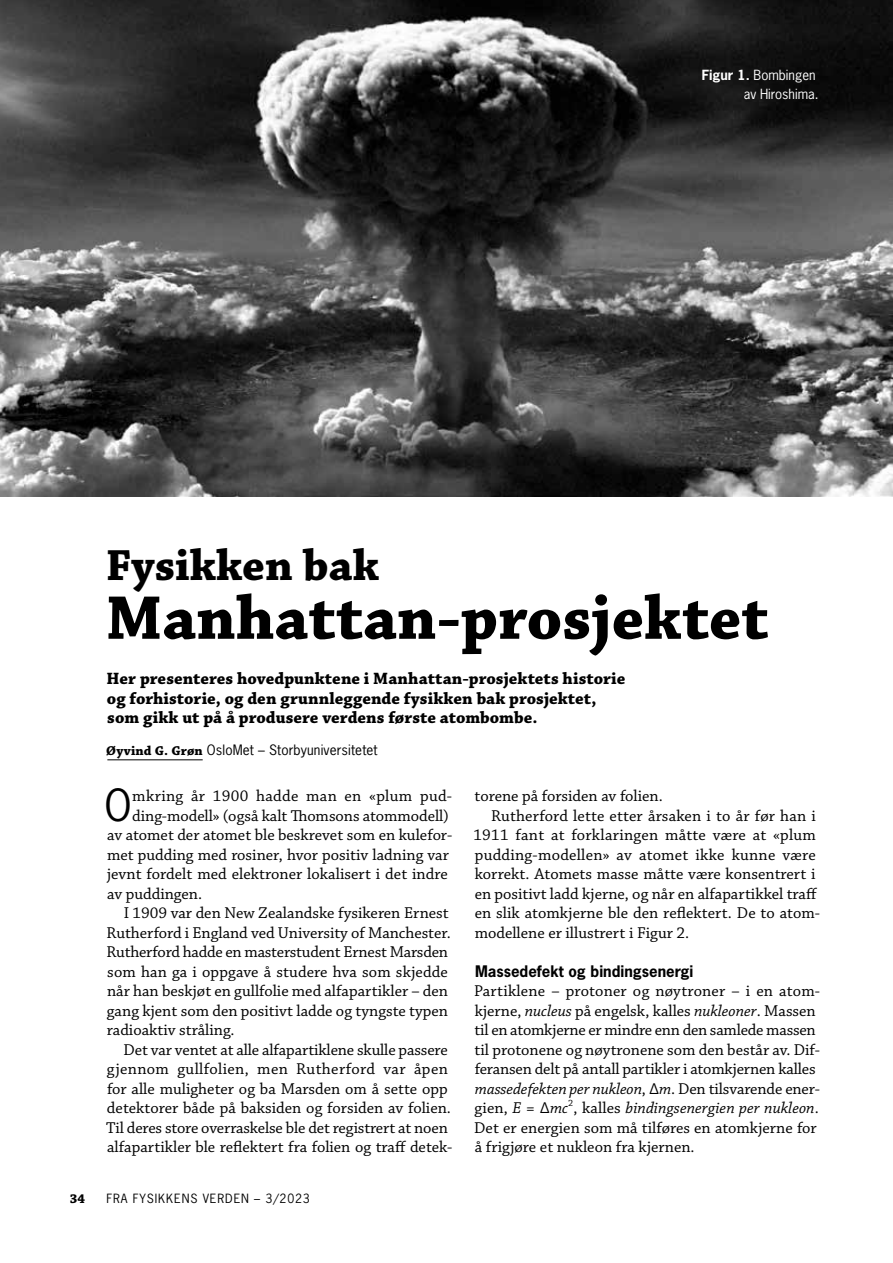
<style>
.page{position:relative;width:893px;height:1263px;background:#fff}
.page>*{position:absolute;margin:0;border:0;box-sizing:border-box;transform-origin:0 0}
.t1{font:700 64.8px "Chaparral Pro";color:#000}
.t2{font:700 45.75px "Chaparral Pro";color:#000}
.t3{font:41.55px "News Gothic Std";color:#000}
.t4{font:700 17.25px/19.5px "Chaparral Pro";color:#000}
.t5{font:16.5px/19.5px "Chaparral Pro";color:#000}
.t6{font:16.5px "Chaparral Pro";letter-spacing:.02em;color:#000}
.t7{font:700 15px "News Gothic Std";color:#000}
.t8{font:13.5px "News Gothic Std";letter-spacing:.01em;color:#000}
.t9{font:700 13.5px "Chaparral Pro";color:#000}
.t10{font:13.2px/19.5px "News Gothic Std";color:#fff;text-align:right}
.t11{font:12px "News Gothic Std";letter-spacing:.075em;color:#000}
.s1{font-weight:700}
.s2{font-family:"Chaparral Pro";font-weight:700}
.s3{font-style:italic}
</style>
<div class="page">
<hr style="left:107px;top:759px;width:96px;height:1px;background:#000">
<img style="left:0;top:0;width:893px;height:496px">
<p class="t10" style="left:702px;top:65px;width:118px"><span class="s1">Figur 1.</span> Bombingen av Hiroshima.</p>
<h2 class="t2" style="left:106px;top:538px;width:275px">Fysikken bak</h2>
<h1 class="t1" style="left:106px;top:580px;width:664px">Manhattan-prosjektet</h1>
<p class="t4" style="left:107px;top:669px;width:520px">Her presenteres hovedpunktene i Manhattan-prosjektets historie og forhistorie, og den grunnleggende fysikken bak prosjektet, som gikk ut på å produsere verdens første atombombe.</p>
<p class="t8" style="left:106px;top:741px;width:273px"><span class="s2">Øyvind G. Grøn</span> OsloMet – Storbyuniversitetet</p>
<h3 class="t3" style="left:105px;top:778px;width:29px">O</h3>
<p class="t6" style="left:132px;top:787px;width:321px">mkring år 1900 hadde man en «plum pud-</p>
<p class="t5" style="left:132px;top:806px;width:318px">ding-modell» (også kalt Thomsons atommodell)</p>
<p class="t5" style="left:107px;top:826px;width:347px">av atomet der atomet ble beskrevet som en kulefor-</p>
<p class="t5" style="left:107px;top:845px;width:343px">met pudding med rosiner, hvor positiv ladning var</p>
<p class="t5" style="left:107px;top:865px;width:342px">jevnt fordelt med elektroner lokalisert i det indre</p>
<p class="t5" style="left:107px;top:884px;width:97px">av puddingen.</p>
<p class="t5" style="left:124px;top:904px;width:326px">I 1909 var den New Zealandske fysikeren Ernest</p>
<p class="t5" style="left:107px;top:923px;width:346px">Rutherford i England ved University of Manchester.</p>
<p class="t5" style="left:107px;top:943px;width:343px">Rutherford hadde en masterstudent Ernest Marsden</p>
<p class="t5" style="left:107px;top:962px;width:342px">som han ga i oppgave å studere hva som skjedde</p>
<p class="t5" style="left:107px;top:982px;width:342px">når han beskjøt en gullfolie med alfapartikler – den</p>
<p class="t5" style="left:107px;top:1001px;width:343px">gang kjent som den positivt ladde og tyngste typen</p>
<p class="t5" style="left:107px;top:1021px;width:129px">radioaktiv stråling.</p>
<p class="t5" style="left:124px;top:1040px;width:326px">Det var ventet at alle alfapartiklene skulle passere</p>
<p class="t6" style="left:107px;top:1060px;width:342px">gjennom gullfolien, men Rutherford var åpen</p>
<p class="t5" style="left:107px;top:1079px;width:342px">for alle muligheter og ba Marsden om å sette opp</p>
<p class="t5" style="left:107px;top:1099px;width:345px">detektorer både på baksiden og forsiden av folien.</p>
<p class="t5" style="left:106px;top:1118px;width:343px">Til deres store overraskelse ble det registrert at noen</p>
<p class="t5" style="left:107px;top:1138px;width:347px">alfapartikler ble reflektert fra folien og traff detek-</p>
<p class="t9" style="left:70px;top:1190px;width:17px">34</p>
<p class="t11" style="left:106px;top:1190px;width:205px">FRA FYSIKKENS VERDEN – 3/2023</p>
<p class="t5" style="left:475px;top:787px;width:190px">torene på forsiden av folien.</p>
<p class="t5" style="left:491px;top:806px;width:326px">Rutherford lette etter årsaken i to år før han i</p>
<p class="t5" style="left:473px;top:826px;width:344px">1911 fant at forklaringen måtte være at «plum</p>
<p class="t5" style="left:475px;top:845px;width:342px">pudding-modellen» av atomet ikke kunne være</p>
<p class="t5" style="left:475px;top:865px;width:342px">korrekt. Atomets masse måtte være konsentrert i</p>
<p class="t5" style="left:475px;top:884px;width:344px">en positivt ladd kjerne, og når en alfapartikkel traff</p>
<p class="t5" style="left:475px;top:904px;width:347px">en slik atomkjerne ble den reflektert. De to atom-</p>
<p class="t5" style="left:475px;top:923px;width:216px">modellene er illustrert i Figur 2.</p>
<p class="t7" style="left:475px;top:961px;width:220px">Massedefekt og bindingsenergi</p>
<p class="t5" style="left:474px;top:982px;width:347px">Partiklene – protoner og nøytroner – i en atom&shy;kjerne, <span class="s3">nucleus</span> på engelsk, kalles <span class="s3">nukleoner</span>. Massen til en atomkjerne er mindre enn den samlede massen til protonene og nøytronene som den består av. Dif&shy;feransen delt på antall partikler i atomkjernen kalles <span class="s3">massedefekten per nukleon</span>, Δ<span class="s3">m</span>. Den tilsvarende ener&shy;gien, <span class="s3">E</span> = Δ<span class="s3">mc</span><sup>2</sup>, kalles <span class="s3">bindingsenergien per nukleon</span>.<br>Det er energien som må tilføres en atomkjerne for å frigjøre et nukleon fra kjernen.</p>
</div>
